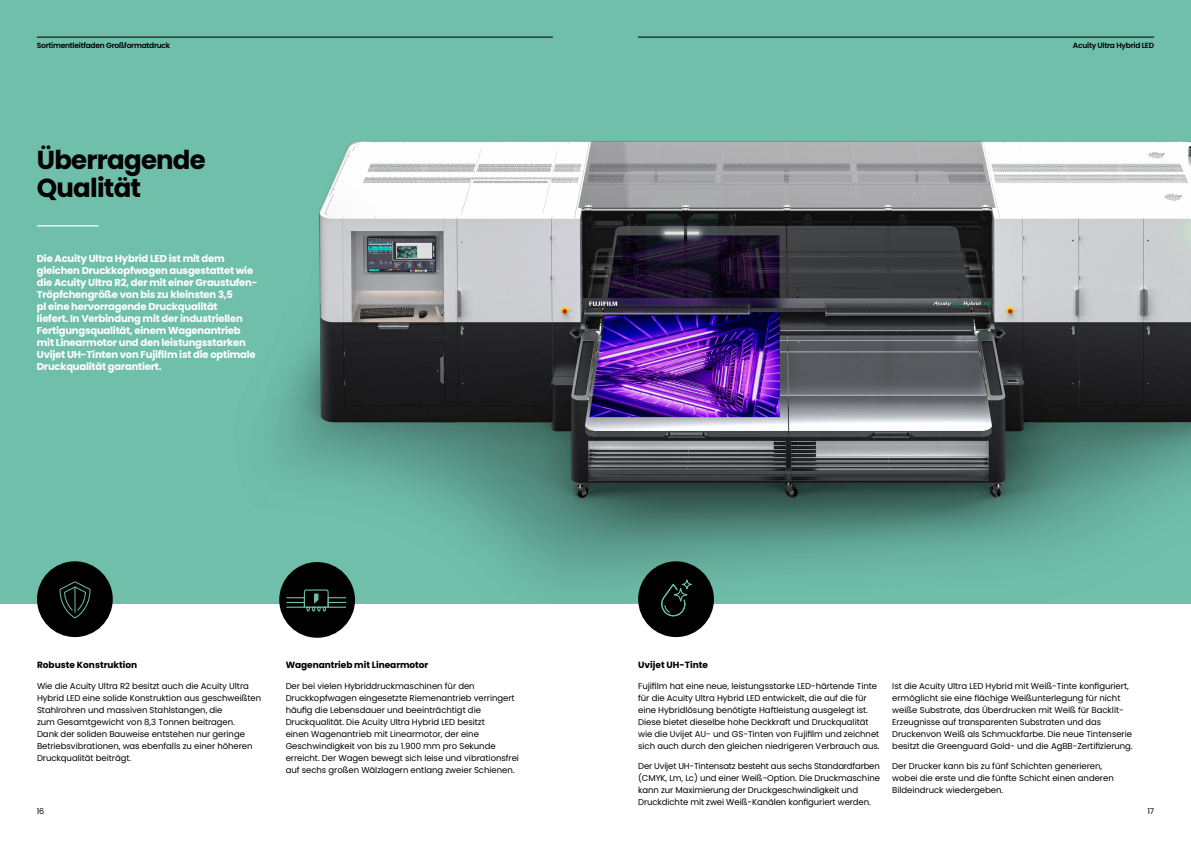
<style>
.page{position:relative;width:1191px;height:842px;background:#fff}
.page>*{position:absolute;margin:0;border:0;box-sizing:border-box;transform-origin:0 0}
.t1{font:700 26px/28px "Poppins";letter-spacing:-.03em;color:#000}
.t2{font:700 10px/12px "Poppins";letter-spacing:-.02em;color:#fff}
.t3{font:700 9px "Poppins";color:#000}
.t4{font:8.5px/12px "Poppins";letter-spacing:-.005em;color:#000}
.t5{font:8px "Poppins";color:#000}
.t6{font:600 7.5px "Poppins";letter-spacing:-.03em;color:#000}
</style>
<div class="page">
<div style="left:0;top:0;width:1191px;height:603px;background:#70bfab"></div>
<hr style="left:37px;top:37px;width:516px;height:1px;background:#000">
<img style="left:234px;top:36px;width:921px;height:558px">
<img style="left:306px;top:111px;width:885px;height:483px">
<hr style="left:638px;top:37px;width:516px;height:1px;background:#000">
<div style="left:37px;top:561px;width:76px;height:76px;background:#000;border-radius:50%"></div>
<svg style="left:59px;top:581px;width:32px;height:38px"></svg>
<div style="left:279px;top:562px;width:76px;height:76px;background:#000;border-radius:50%"></div>
<svg style="left:287px;top:589px;width:59px;height:23px"></svg>
<div style="left:638px;top:561px;width:76px;height:76px;background:#000;border-radius:50%"></div>
<svg style="left:661px;top:579px;width:31px;height:38px"></svg>
<hr style="left:37px;top:225px;width:61px;height:1px;background:#fff">
<p class="t6" style="left:37px;top:41px;width:135px">Sortimentleitfaden Großformatdruck</p>
<p class="t1" style="left:37px;top:146px;width:170px">Überragende<br>Qualität</p>
<p class="t2" style="left:37px;top:252px;width:222px">Die Acuity Ultra Hybrid LED ist mit dem gleichen Druckkopfwagen ausgestattet wie die Acuity Ultra R2, der mit einer Graustufen-Tröpfchengröße von bis zu kleinsten 3,5<br>pl eine hervorragende Druckqualität<br>liefert. In Verbindung mit der industriellen Fertigungsqualität, einem Wagenantrieb mit Linearmotor und den leistungsstarken Uvijet UH-Tinten von Fujifilm ist die optimale Druckqualität garantiert.</p>
<p class="t6" style="left:1073px;top:41px;width:83px">Acuity Ultra Hybrid LED</p>
<p class="t3" style="left:37px;top:660px;width:102px">Robuste Konstruktion</p>
<p class="t4" style="left:37px;top:680px;width:226px">Wie die Acuity Ultra R2 besitzt auch die Acuity Ultra Hybrid LED eine solide Konstruktion aus geschweißten Stahlrohren und massiven Stahlstangen, die<br>zum Gesamtgewicht von 8,3 Tonnen beitragen.<br>Dank der soliden Bauweise entstehen nur geringe Betriebsvibrationen, was ebenfalls zu einer höheren Druckqualität beiträgt.</p>
<p class="t3" style="left:286px;top:660px;width:144px">Wagenantrieb mit Linearmotor</p>
<p class="t4" style="left:286px;top:680px;width:235px">Der bei vielen Hybriddruckmaschinen für den Druckkopfwagen eingesetzte Riemenantrieb verringert häufig die Lebensdauer und beeinträchtigt die Druckqualität. Die Acuity Ultra Hybrid LED besitzt<br>einen Wagenantrieb mit Linearmotor, der eine Geschwindigkeit von bis zu 1.900 mm pro Sekunde erreicht. Der Wagen bewegt sich leise und vibrationsfrei auf sechs großen Wälzlagern entlang zweier Schienen.</p>
<p class="t3" style="left:638px;top:660px;width:71px">Uvijet UH-Tinte</p>
<p class="t4" style="left:638px;top:680px;width:243px">Fujifilm hat eine neue, leistungsstarke LED-härtende Tinte für die Acuity Ultra Hybrid LED entwickelt, die auf die für eine Hybridlösung benötigte Haftleistung ausgelegt ist.<br>Diese bietet dieselbe hohe Deckkraft und Druckqualität wie die Uvijet AU- und GS-Tinten von Fujifilm und zeichnet sich auch durch den gleichen niedrigeren Verbrauch aus.</p>
<p class="t4" style="left:638px;top:760px;width:243px">Der Uvijet UH-Tintensatz besteht aus sechs Standardfarben (CMYK, Lm, Lc) und einer Weiß-Option. Die Druckmaschine kann zur Maximierung der Druckgeschwindigkeit und Druckdichte mit zwei Weiß-Kanälen konfiguriert werden.</p>
<p class="t4" style="left:892px;top:680px;width:242px">Ist die Acuity Ultra LED Hybrid mit Weiß-Tinte konfiguriert, ermöglicht sie eine flächige Weißunterlegung für nicht weiße Substrate, das Überdrucken mit Weiß für Backlit-Erzeugnisse auf transparenten Substraten und das Druckenvon Weiß als Schmuckfarbe. Die neue Tintenserie besitzt die Greenguard Gold- und die AgBB-Zertifizierung.</p>
<p class="t4" style="left:892px;top:760px;width:223px">Der Drucker kann bis zu fünf Schichten generieren, wobei die erste und die fünfte Schicht einen anderen<br>Bildeindruck wiedergeben.</p>
<p class="t5" style="left:37px;top:806px;width:9px">16</p>
<p class="t5" style="left:1147px;top:806px;width:8px">17</p>
</div>
